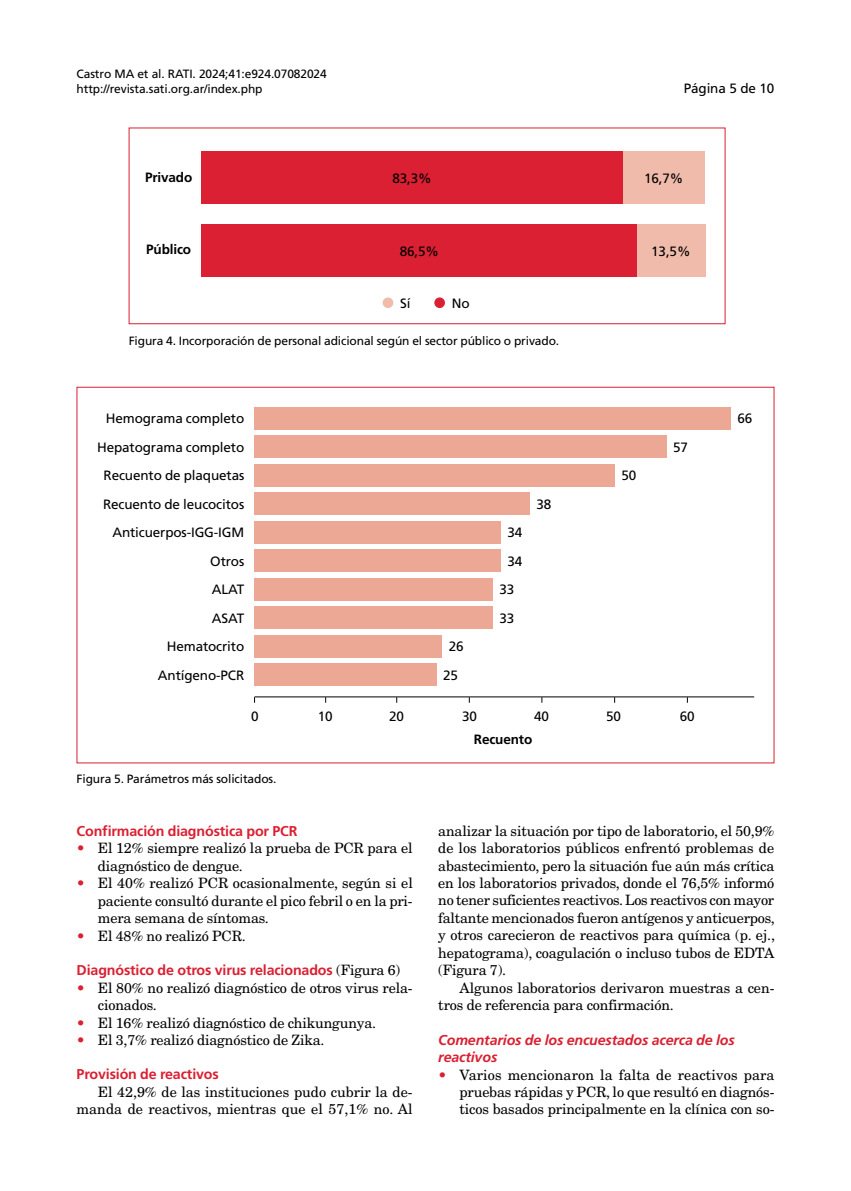
<style>
.page{position:relative;width:851px;height:1191px;background:#fff}
.page>*{position:absolute;margin:0;border:0;box-sizing:border-box;transform-origin:0 0}
.t1{font:14.25px/17.4px "New Century Schlbk LT Std";letter-spacing:-.01em;color:#000;text-align:justify}
.t2{font:700 14.25px "Frutiger LT Std";letter-spacing:-.01em;color:#da2032}
.t3{font:italic 700 14.25px/17.4px "Frutiger LT Std";letter-spacing:-.01em;color:#da2032}
.t4{font:13.5px/28.5px "Frutiger LT Std";letter-spacing:-.01em;color:#000;text-align:right}
.t5{font:700 13.5px "Frutiger LT Std";letter-spacing:-.01em;color:#000}
.t6{font:12px/15px "Frutiger LT Std";letter-spacing:-.01em;color:#000}
.s1{color:#da2032}
.s2{font-family:"New Century Schlbk LT Std";font-weight:400;color:#000}
</style>
<div class="page">
<div style="left:129px;top:128px;width:596px;height:196px;border:1px solid #da2032"></div>
<div style="left:382px;top:297px;width:11px;height:11px;background:#f1bbac;border-radius:50%"></div>
<div style="left:434px;top:297px;width:11px;height:11px;background:#da2032;border-radius:50%"></div>
<div style="left:622px;top:151px;width:83px;height:53px;background:#f1bbac"></div>
<div style="left:201px;top:151px;width:421px;height:53px;background:#da2032"></div>
<div style="left:637px;top:224px;width:68px;height:53px;background:#f1bbac"></div>
<div style="left:202px;top:224px;width:435px;height:53px;background:#da2032"></div>
<div style="left:254px;top:407px;width:476px;height:22px;background:#eda795"></div>
<div style="left:254px;top:436px;width:412px;height:22px;background:#eda795"></div>
<div style="left:254px;top:464px;width:360px;height:22px;background:#eda795"></div>
<div style="left:254px;top:493px;width:275px;height:22px;background:#eda795"></div>
<div style="left:254px;top:521px;width:246px;height:22px;background:#eda795"></div>
<div style="left:254px;top:550px;width:246px;height:22px;background:#eda795"></div>
<div style="left:254px;top:578px;width:238px;height:22px;background:#eda795"></div>
<div style="left:254px;top:607px;width:238px;height:22px;background:#eda795"></div>
<div style="left:254px;top:635px;width:188px;height:22px;background:#eda795"></div>
<div style="left:254px;top:664px;width:182px;height:22px;background:#eda795"></div>
<hr style="left:254px;top:696px;width:500px;height:1px;background:#000">
<p class="t6" style="left:77px;top:66px;width:252px">Castro MA et al. RATI. 2024;41:e924.07082024 http://revista.sati.org.ar/index.php</p>
<p class="t5" style="left:145px;top:169px;width:49px">Privado</p>
<p class="t5" style="left:146px;top:242px;width:46px">Público</p>
<p class="t4" style="left:683px;top:74px;width:92px">Página 5 de 10</p>
<p class="t4" style="left:392px;top:164px;width:41px">83,3%</p>
<p class="t4" style="left:644px;top:164px;width:41px">16,7%</p>
<p class="t4" style="left:399px;top:237px;width:41px">86,5%</p>
<p class="t4" style="left:651px;top:237px;width:41px">13,5%</p>
<p class="t4" style="left:400px;top:289px;width:12px">Sí</p>
<p class="t4" style="left:451px;top:289px;width:19px">No</p>
<p class="t6" style="left:129px;top:333px;width:432px">Figura 4. Incorporación de personal adicional según el sector público o privado.</p>
<p class="t4" style="left:97px;top:404px;width:149px">Hemograma completo<br>Hepatograma completo<br>Recuento de plaquetas<br>Recuento de leucocitos<br>Anticuerpos-IGG-IGM<br>Otros<br>ALAT<br>ASAT<br>Hematocrito<br>Antígeno-PCR</p>
<p class="t4" style="left:443px;top:632px;width:22px;text-align:center">26<br>25</p>
<p class="t4" style="left:507px;top:518px;width:16px">34</p>
<p class="t4" style="left:507px;top:547px;width:16px">34</p>
<p class="t4" style="left:499px;top:575px;width:16px">33</p>
<p class="t4" style="left:499px;top:604px;width:16px">33</p>
<p class="t4" style="left:536px;top:490px;width:16px">38</p>
<p class="t4" style="left:621px;top:461px;width:16px">50</p>
<p class="t4" style="left:673px;top:433px;width:16px">57</p>
<p class="t4" style="left:251px;top:702px;width:9px">0</p>
<p class="t6" style="left:77px;top:771px;width:201px">Figura 5. Parámetros más solicitados.</p>
<p class="t4" style="left:318px;top:702px;width:16px">10</p>
<p class="t4" style="left:389px;top:702px;width:16px">20</p>
<p class="t4" style="left:462px;top:702px;width:16px">30</p>
<p class="t4" style="left:534px;top:702px;width:16px">40</p>
<p class="t4" style="left:606px;top:702px;width:16px">50</p>
<p class="t4" style="left:679px;top:702px;width:16px">60</p>
<p class="t5" style="left:474px;top:731px;width:60px">Recuento</p>
<p class="t4" style="left:737px;top:404px;width:16px">66</p>
<p class="t2" style="left:77px;top:822px;width:222px">Confirmación diagnóstica por PCR</p>
<p class="t1" style="left:98px;top:839px;width:316px;text-indent:-21px"><span class="s1">•</span> El 12% siempre realizó la prueba de PCR para el diagnóstico de dengue.</p>
<p class="t1" style="left:98px;top:874px;width:316px;text-indent:-21px"><span class="s1">•</span> El 40% realizó PCR ocasionalmente, según si el paciente consultó durante el pico febril o en la pri&shy;mera semana de síntomas.</p>
<p class="t1" style="left:77px;top:927px;width:171px"><span class="s1">•</span> El 48% no realizó PCR.</p>
<p class="t2" style="left:77px;top:961px;width:325px">Diagnóstico de otros virus relacionados <span class="s2">(Figura 6)</span></p>
<p class="t1" style="left:98px;top:978px;width:316px;text-indent:-21px"><span class="s1">•</span> El 80% no realizó diagnóstico de otros virus rela&shy;cionados.</p>
<p class="t1" style="left:77px;top:1013px;width:301px"><span class="s1">•</span> El 16% realizó diagnóstico de chikungunya.</p>
<p class="t1" style="left:77px;top:1031px;width:249px"><span class="s1">•</span> El 3,7% realizó diagnóstico de Zika.</p>
<p class="t2" style="left:77px;top:1066px;width:144px">Provisión de reactivos</p>
<p class="t1" style="left:77px;top:1083px;width:337px;text-align:right">El 42,9% de las instituciones pudo cubrir la de&shy;manda de reactivos, mientras que el 57,1% no. Al</p>
<p class="t1" style="left:438px;top:822px;width:338px">analizar la situación por tipo de laboratorio, el 50,9% de los laboratorios públicos enfrentó problemas de abastecimiento, pero la situación fue aún más crítica en los laboratorios privados, donde el 76,5% informó no tener suficientes reactivos. Los reactivos con mayor faltante mencionados fueron antígenos y anticuerpos, y otros carecieron de reactivos para química (p. ej., hepatograma), coagulación o incluso tubos de EDTA (Figura 7).</p>
<p class="t1" style="left:438px;top:979px;width:338px;text-indent:21px">Algunos laboratorios derivaron muestras a cen&shy;tros de referencia para confirmación.</p>
<p class="t3" style="left:438px;top:1031px;width:298px">Comentarios de los encuestados acerca de los reactivos</p>
<p class="t1" style="left:459px;top:1065px;width:316px;text-indent:-21px"><span class="s1">•</span> Varios mencionaron la falta de reactivos para pruebas rápidas y PCR, lo que resultó en diagnós&shy;ticos basados principalmente en la clínica con so-</p>
</div>
